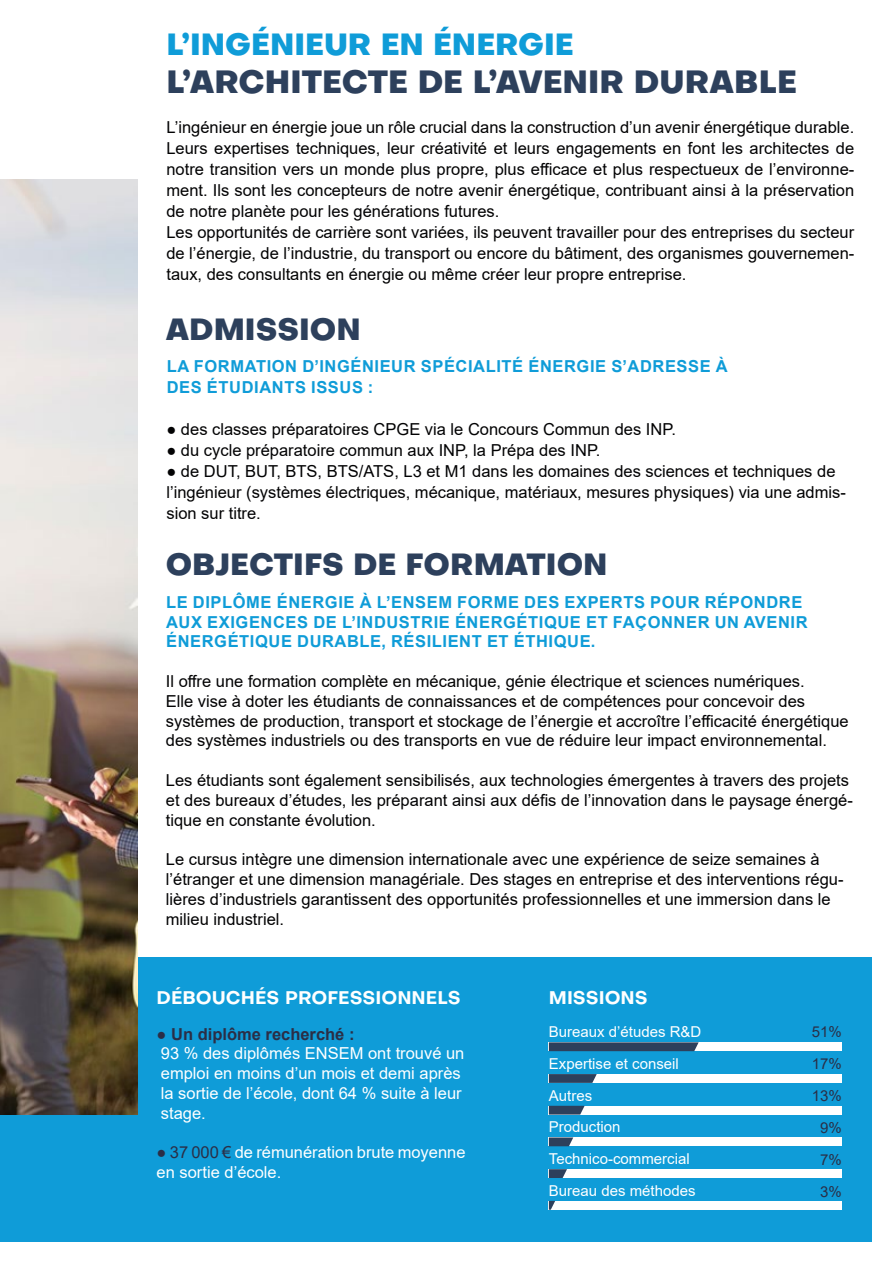
<style>
.page{position:relative;width:893px;height:1263px;background:#fff}
.page>*{position:absolute;margin:0;border:0;box-sizing:border-box;transform-origin:0 0}
.t1{font:800 31.5px "Objective";color:#2d405c}
.t2{font:800 30px "Objective";color:#2d405c}
.t3{font:800 30px "Objective";color:#0f9cd8}
.t4{font:700 18px "Objective";color:#fff}
.t5{font:16.5px/21px "Arial";color:#020203}
.t6{font:700 16.5px/19.8px "Arial";letter-spacing:.035em;color:#0f9cd8}
.t7{font:16.5px/19.8px "Arial";color:#fff}
.t8{font:15px/31.7px "Arial";color:#fff}
.t9{font:15px/32.1px "Arial";color:#2a2e46;text-align:center}
.s1{color:#2b2e46}
.s2{font-weight:700;color:#2b2e46}
</style>
<div class="page">
<div style="left:0;top:957px;width:872px;height:285px;background:#0f9cd8"></div>
<div style="left:549px;top:1042px;width:293px;height:9px;background:#fff"></div>
<svg style="left:549px;top:1042px;width:150px;height:9px"></svg>
<div style="left:549px;top:1074px;width:293px;height:9px;background:#fff"></div>
<svg style="left:549px;top:1074px;width:48px;height:9px"></svg>
<div style="left:549px;top:1106px;width:293px;height:8px;background:#fff"></div>
<svg style="left:549px;top:1106px;width:36px;height:8px"></svg>
<div style="left:549px;top:1137px;width:293px;height:9px;background:#fff"></div>
<svg style="left:549px;top:1137px;width:24px;height:9px"></svg>
<div style="left:549px;top:1169px;width:293px;height:9px;background:#fff"></div>
<svg style="left:549px;top:1169px;width:18px;height:9px"></svg>
<div style="left:549px;top:1201px;width:293px;height:9px;background:#fff"></div>
<svg style="left:549px;top:1201px;width:6px;height:9px"></svg>
<img style="left:0;top:180px;width:137px;height:934px">
<h2 class="t3" style="left:166px;top:22px;width:409px">L’INGÉNIEUR EN ÉNERGIE</h2>
<h1 class="t1" style="left:166px;top:58px;width:632px">L’ARCHITECTE DE L’AVENIR DURABLE</h1>
<p class="t5" style="left:166px;top:117px;width:689px">L’ingénieur en énergie joue un rôle crucial dans la construction d’un avenir énergétique durable.<br>Leurs expertises techniques, leur créativité et leurs engagements en font les architectes de notre transition vers un monde plus propre, plus efficace et plus respectueux de l’environne&shy;ment. Ils sont les concepteurs de notre avenir énergétique, contribuant ainsi à la préservation de notre planète pour les générations futures.<br>Les opportunités de carrière sont variées, ils peuvent travailler pour des entreprises du secteur de l’énergie, de l’industrie, du transport ou encore du bâtiment, des organismes gouvernemen&shy;taux, des consultants en énergie ou même créer leur propre entreprise.</p>
<h2 class="t2" style="left:166px;top:307px;width:196px">ADMISSION</h2>
<p class="t6" style="left:167px;top:356px;width:563px;line-height:21px">LA FORMATION D’INGÉNIEUR SPÉCIALITÉ ÉNERGIE S’ADRESSE À<br>DES ÉTUDIANTS ISSUS :</p>
<p class="t5" style="left:166px;top:419px;width:511px">● des classes préparatoires CPGE via le Concours Commun des INP.</p>
<p class="t5" style="left:166px;top:440px;width:435px">● du cycle préparatoire commun aux INP, la Prépa des INP.</p>
<p class="t5" style="left:166px;top:461px;width:681px">● de DUT, BUT, BTS, BTS/ATS, L3 et M1 dans les domaines des sciences et techniques de l’ingénieur (systèmes électriques, mécanique, matériaux, mesures physiques) via une admis&shy;sion sur titre.</p>
<h2 class="t2" style="left:166px;top:542px;width:443px">OBJECTIFS DE FORMATION</h2>
<p class="t6" style="left:166px;top:592px;width:643px">LE DIPLÔME ÉNERGIE À L’ENSEM FORME DES EXPERTS POUR RÉPONDRE<br>AUX EXIGENCES DE L’INDUSTRIE ÉNERGÉTIQUE ET FAÇONNER UN AVENIR<br>ÉNERGÉTIQUE DURABLE, RÉSILIENT ET ÉTHIQUE.</p>
<p class="t5" style="left:166px;top:671px;width:684px;line-height:19.8px">Il offre une formation complète en mécanique, génie électrique et sciences numériques.<br>Elle vise à doter les étudiants de connaissances et de compétences pour concevoir des systèmes de production, transport et stockage de l’énergie et accroître l’efficacité énergétique des systèmes industriels ou des transports en vue de réduire leur impact environnemental.</p>
<p class="t5" style="left:166px;top:770px;width:689px;line-height:19.8px">Les étudiants sont également sensibilisés, aux technologies émergentes à travers des projets et des bureaux d’études, les préparant ainsi aux défis de l’innovation dans le paysage énergé&shy;tique en constante évolution.</p>
<p class="t5" style="left:166px;top:849px;width:679px;line-height:19.8px">Le cursus intègre une dimension internationale avec une expérience de seize semaines à l’étranger et une dimension managériale. Des stages en entreprise et des interventions régu&shy;lières d’industriels garantissent des opportunités professionnelles et une immersion dans le milieu industriel.</p>
<p class="t4" style="left:157px;top:985px;width:306px">DÉBOUCHÉS PROFESSIONNELS</p>
<p class="t4" style="left:549px;top:985px;width:100px">MISSIONS</p>
<p class="t8" style="left:549px;top:1016px;width:154px">Bureaux d’études R&amp;D</p>
<p class="t9" style="left:812px;top:1016px;width:32px">51%<br>17%<br>13%<br>9%<br>7%<br>3%</p>
<p class="t7" style="left:157px;top:1024px;width:309px"><span class="s1">●</span> <span class="s2">Un diplôme recherché :<br></span>93 % des diplômés ENSEM ont trouvé un emploi en moins d’un mois et demi après la sortie de l’école, dont 64 % suite à leur stage.</p>
<p class="t7" style="left:157px;top:1143px;width:310px"><span class="s1">● 37 000 €</span> de rémunération brute moyenne en sortie d’école.</p>
<p class="t8" style="left:549px;top:1048px;width:148px">Expertise et conseil<br>Autres<br>Production<br>Technico-commercial<br>Bureau des méthodes</p>
</div>
